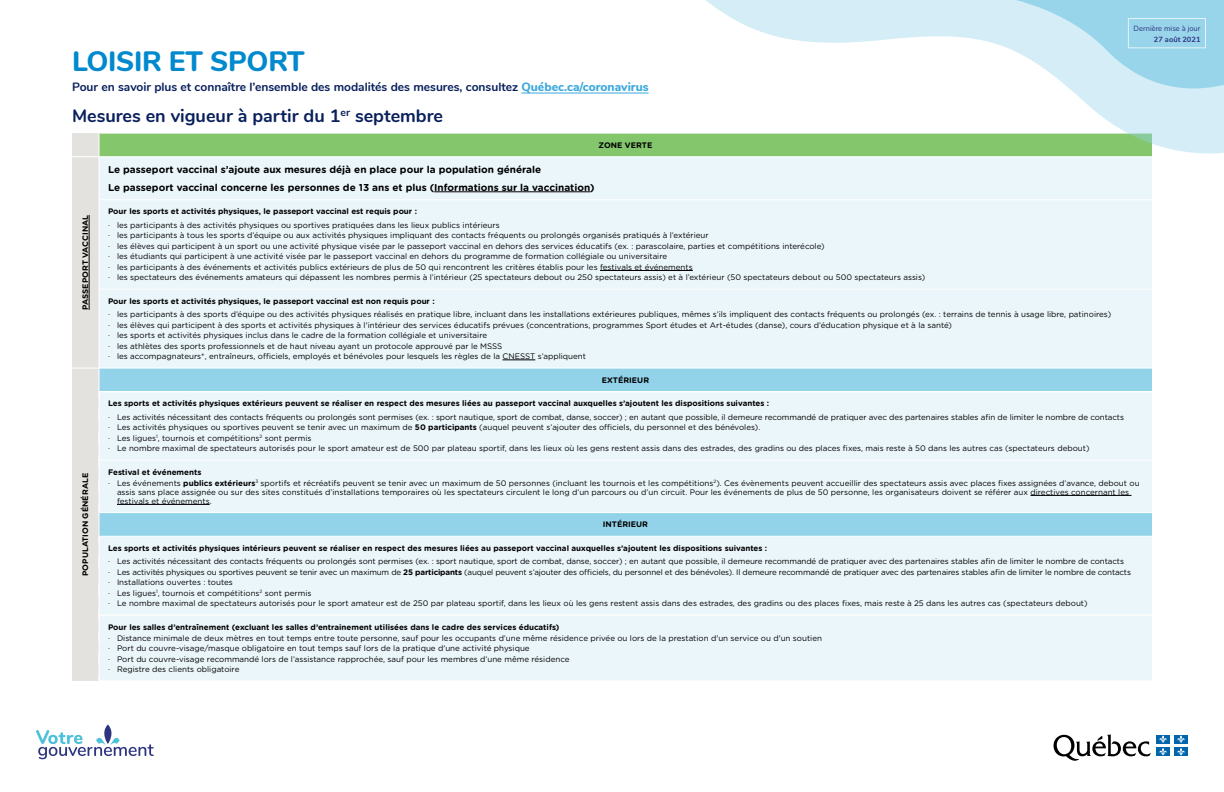
<style>
.page{position:relative;width:1224px;height:792px;background:#fff}
.page>*{position:absolute;margin:0;border:0;box-sizing:border-box;transform-origin:0 0}
.t1{font:800 28px "Nunito";letter-spacing:-.01em;color:#0089cd}
.t2{font:700 18px "Nunito";color:#09205c}
.t3{font:700 12px "Nunito";color:#09205c}
.t4{font:700 10px "Gotham Rounded";color:#000001}
.t5{font:8px/9px "Gotham Rounded";color:#000001}
.t6{font:700 8px "Gotham Rounded";color:#000001}
.t7{font:8px "Gotham Rounded";letter-spacing:-.02em;color:#000001}
.t8{font:7.5px/10.5px "Nunito";color:#2e3283;text-align:right}
.s1{font-weight:800;color:#39a8dc}
.s2{font-weight:700}
</style>
<div class="page">
<div style="left:99px;top:133px;width:1053px;height:24px;background:#83c66c"></div>
<div style="left:100px;top:157px;width:1052px;height:523px;background:#ebf6fa"></div>
<svg style="left:100px;top:369px;width:1052px;height:167px;background:#d3ecf5"></svg>
<hr style="left:98px;top:133px;width:1054px;height:1px;background:#fff">
<hr style="left:99px;top:156px;width:1053px;height:1px;background:#fff">
<hr style="left:98px;top:199px;width:1054px;height:1px;background:#fff">
<hr style="left:98px;top:289px;width:1054px;height:1px;background:#fff">
<hr style="left:99px;top:368px;width:1053px;height:1px;background:#fff">
<hr style="left:98px;top:536px;width:1054px;height:1px;background:#fff">
<hr style="left:100px;top:614px;width:1052px;height:2px;background:#fff">
<hr style="left:98px;top:391px;width:1054px;height:1px;background:#fff">
<hr style="left:100px;top:460px;width:1052px;height:1px;background:#fff">
<hr style="left:98px;top:512px;width:1054px;height:1px;background:#fff">
<svg style="left:72px;top:133px;width:28px;height:548px;background:#e5e3df"></svg>
<hr style="left:89px;top:215px;width:1px;height:95px;background:#000001">
<hr style="left:434px;top:192px;width:156px;height:1px;background:#000001">
<hr style="left:600px;top:270px;width:93px;height:1px;background:#000001">
<hr style="left:503px;top:360px;width:32px;height:1px;background:#000001">
<hr style="left:1030px;top:495px;width:102px;height:1px;background:#000001">
<hr style="left:117px;top:504px;width:93px;height:1px;background:#000001">
<hr style="left:521px;top:93px;width:128px;height:1px;background:#39a8dc">
<svg style="left:696px;top:0;width:528px;height:153px"></svg>
<svg style="left:973px;top:0;width:251px;height:88px;background:#bce3f1"></svg>
<div style="left:1128px;top:18px;width:78px;height:30px;border:1px solid #e3f3f8"></div>
<img style="left:1053px;top:734px;width:135px;height:27px">
<img style="left:37px;top:724px;width:117px;height:35px">
<h1 class="t1" style="left:72px;top:41px;width:234px">LOISIR ET SPORT</h1>
<p class="t3" style="left:72px;top:78px;width:578px">Pour en savoir plus et connaître l’ensemble des modalités des mesures, consultez <span class="s1">Québec.ca/coronavirus</span></p>
<h2 class="t2" style="left:72px;top:102px;width:373px">Mesures en vigueur à partir du 1<sup>er</sup> septembre</h2>
<p class="t6" style="left:80px;top:310px;width:96px;rotate:-90deg">PASSEPORT VACCINAL</p>
<p class="t6" style="left:599px;top:139px;width:55px">ZONE VERTE</p>
<p class="t4" style="left:108px;top:162px;width:435px">Le passeport vaccinal s’ajoute aux mesures déjà en place pour la population générale</p>
<p class="t4" style="left:108px;top:180px;width:488px">Le passeport vaccinal concerne les personnes de 13 ans et plus (Informations sur la vaccination)</p>
<p class="t6" style="left:108px;top:206px;width:311px">Pour les sports et activités physiques, le passeport vaccinal est requis pour :</p>
<p class="t5" style="left:108px;top:220px;width:393px">· les participants à des activités physiques ou sportives pratiquées dans les lieux publics intérieurs</p>
<p class="t5" style="left:108px;top:231px;width:602px">· les participants à tous les sports d’équipe ou aux activités physiques impliquant des contacts fréquents ou prolongés organisés pratiqués à l’extérieur</p>
<p class="t5" style="left:108px;top:241px;width:718px">· les élèves qui participent à un sport ou une activité physique visée par le passeport vaccinal en dehors des services éducatifs (ex. : parascolaire, parties et compétitions interécole)</p>
<p class="t5" style="left:108px;top:252px;width:561px">· les étudiants qui participent à une activité visée par le passeport vaccinal en dehors du programme de formation collégiale ou universitaire</p>
<p class="t5" style="left:108px;top:262px;width:586px">· les participants à des événements et activités publics extérieurs de plus de 50 qui rencontrent les critères établis pour les festivals et événements</p>
<p class="t5" style="left:108px;top:272px;width:819px">· les spectateurs des événements amateurs qui dépassent les nombres permis à l’intérieur (25 spectateurs debout ou 250 spectateurs assis) et à l’extérieur (50 spectateurs debout ou 500 spectateurs assis)</p>
<p class="t6" style="left:108px;top:295px;width:328px">Pour les sports et activités physiques, le passeport vaccinal est non requis pour :</p>
<p class="t5" style="left:108px;top:310px;width:1005px">· les participants à des sports d’équipe ou des activités physiques réalisés en pratique libre, incluant dans les installations extérieures publiques, mêmes s’ils impliquent des contacts fréquents ou prolongés (ex. : terrains de tennis à usage libre, patinoires)</p>
<p class="t5" style="left:108px;top:320px;width:846px">· les élèves qui participent à des sports et activités physiques à l'intérieur des services éducatifs prévues (concentrations, programmes Sport études et Art-études (danse), cours d’éducation physique et à la santé)</p>
<p class="t5" style="left:108px;top:330px;width:381px">· les sports et activités physiques inclus dans le cadre de la formation collégiale et universitaire</p>
<p class="t5" style="left:108px;top:341px;width:396px">· les athlètes des sports professionnels et de haut niveau ayant un protocole approuvé par le MSSS</p>
<p class="t5" style="left:108px;top:351px;width:480px">· les accompagnateurs*, entraîneurs, officiels, employés et bénévoles pour lesquels les règles de la CNESST s’appliquent</p>
<p class="t8" style="left:1134px;top:23px;width:68px">Dernière mise à jour<br><span class="s2">27 août 2021</span></p>
<p class="t6" style="left:80px;top:576px;width:104px;rotate:-90deg">POPULATION GÉNÉRALE</p>
<p class="t6" style="left:602px;top:374px;width:49px">EXTÉRIEUR</p>
<p class="t6" style="left:108px;top:398px;width:663px">Les sports et activités physiques extérieurs peuvent se réaliser en respect des mesures liées au passeport vaccinal auxquelles s’ajoutent les dispositions suivantes :</p>
<p class="t5" style="left:108px;top:412px;width:1018px">· Les activités nécessitant des contacts fréquents ou prolongés sont permises (ex. : sport nautique, sport de combat, danse, soccer) ; en autant que possible, il demeure recommandé de pratiquer avec des partenaires stables afin de limiter le nombre de contacts</p>
<p class="t5" style="left:108px;top:423px;width:654px">· Les activités physiques ou sportives peuvent se tenir avec un maximum de <span class="s2">50 participants</span> (auquel peuvent s’ajouter des officiels, du personnel et des bénévoles).</p>
<p class="t5" style="left:108px;top:433px;width:205px">· Les ligues<sup>1</sup>, tournois et compétitions<sup>2</sup> sont permis</p>
<p class="t5" style="left:108px;top:443px;width:983px">· Le nombre maximal de spectateurs autorisés pour le sport amateur est de 500 par plateau sportif, dans les lieux où les gens restent assis dans des estrades, des gradins ou des places fixes, mais reste à 50 dans les autres cas (spectateurs debout)</p>
<p class="t6" style="left:108px;top:466px;width:95px">Festival et événements</p>
<p class="t5" style="left:117px;top:478px;width:1024px;text-indent:-9px">· Les événements <span class="s2">publics extérieurs</span><sup>3</sup> sportifs et récréatifs peuvent se tenir avec un maximum de 50 personnes (incluant les tournois et les compétitions<sup>2</sup>). Ces évènements peuvent accueillir des spectateurs assis avec places fixes assignées d’avance, debout ou assis sans place assignée ou sur des sites constitués d’installations temporaires où les spectateurs circulent le long d’un parcours ou d’un circuit. Pour les événements de plus de 50 personne, les organisateurs doivent se référer aux directives concernant les festivals et événements.</p>
<p class="t6" style="left:603px;top:519px;width:47px">INTÉRIEUR</p>
<p class="t6" style="left:108px;top:542px;width:661px">Les sports et activités physiques intérieurs peuvent se réaliser en respect des mesures liées au passeport vaccinal auxquelles s’ajoutent les dispositions suivantes :</p>
<p class="t5" style="left:108px;top:557px;width:1018px">· Les activités nécessitant des contacts fréquents ou prolongés sont permises (ex. : sport nautique, sport de combat, danse, soccer) ; en autant que possible, il demeure recommandé de pratiquer avec des partenaires stables afin de limiter le nombre de contacts</p>
<p class="t7" style="left:108px;top:567px;width:1025px">· Les activités physiques ou sportives peuvent se tenir avec un maximum de <span class="s2">25 participants</span> (auquel peuvent s’ajouter des officiels, du personnel et des bénévoles). Il demeure recommandé de pratiquer avec des partenaires stables afin de limiter le nombre de contacts</p>
<p class="t5" style="left:108px;top:578px;width:126px">· Installations ouvertes : toutes</p>
<p class="t5" style="left:108px;top:588px;width:205px">· Les ligues<sup>1</sup>, tournois et compétitions<sup>2</sup> sont permis</p>
<p class="t5" style="left:108px;top:598px;width:981px">· Le nombre maximal de spectateurs autorisés pour le sport amateur est de 250 par plateau sportif, dans les lieux où les gens restent assis dans des estrades, des gradins ou des places fixes, mais reste à 25 dans les autres cas (spectateurs debout)</p>
<p class="t6" style="left:108px;top:621px;width:453px">Pour les salles d’entraînement (excluant les salles d’entrainement utilisées dans le cadre des services éducatifs)</p>
<p class="t5" style="left:108px;top:633px;width:716px">· Distance minimale de deux mètres en tout temps entre toute personne, sauf pour les occupants d’une même résidence privée ou lors de la prestation d'un service ou d'un soutien</p>
<p class="t5" style="left:108px;top:643px;width:423px">· Port du couvre-visage/masque obligatoire en tout temps sauf lors de la pratique d'une activité physique</p>
<p class="t5" style="left:108px;top:654px;width:463px">· Port du couvre-visage recommandé lors de l’assistance rapprochée, sauf pour les membres d’une même résidence</p>
<p class="t5" style="left:108px;top:664px;width:133px">· Registre des clients obligatoire</p>
</div>
